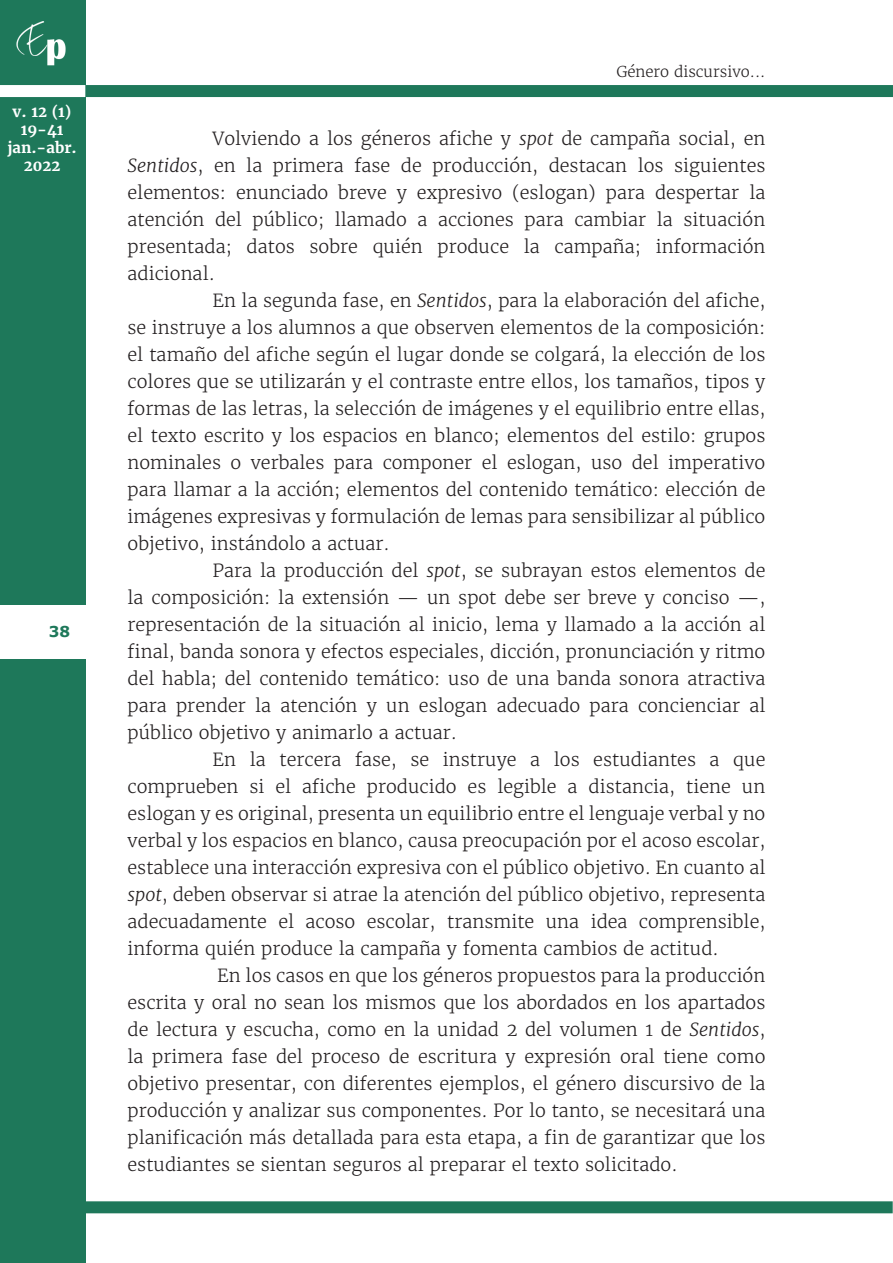
<style>
.page{position:relative;width:893px;height:1263px;background:#fff}
.page>*{position:absolute;margin:0;border:0;box-sizing:border-box;transform-origin:0 0}
.Corpo_do_artigo{font:300 18px/27px "Merriweather";color:#231f20;text-align:justify}
.t1{font:700 15px/18px "Merriweather";color:#fff;text-align:center}
.t2{font:300 15px "Merriweather";color:#231f20}
.t3{font:700 15px "Verdana";color:#1e785a}
.s1{font-style:italic}
</style>
<div class="page">
<div style="left:0;top:0;width:85px;height:1263px;background:#1e785a"></div>
<img style="left:16px;top:21px;width:50px;height:45px">
<div style="left:85px;top:85px;width:808px;height:12px;background:#1e785a"></div>
<div style="left:0;top:85px;width:85px;height:12px;background:#fff"></div>
<div style="left:0;top:605px;width:85px;height:53px;background:#fff"></div>
<div style="left:84px;top:1201px;width:809px;height:12px;background:#1e785a"></div>
<p class="t1" style="left:7px;top:103px;width:71px">v. 12 (1)<br>19-41 jan.-abr.<br>2022</p>
<p class="t3" style="left:49px;top:622px;width:23px">38</p>
<p class="t2" style="left:616px;top:62px;width:151px">Género discursivo...</p>
<p class="Corpo_do_artigo" style="left:128px;top:125px;width:639px;text-indent:85px">Volviendo a los géneros afiche y <span class="s1">spot</span> de campaña social, en <span class="s1">Sentidos</span>, en la primera fase de producción, destacan los siguientes elementos: enunciado breve y expresivo (eslogan) para despertar la atención del público; llamado a acciones para cambiar la situación presentada; datos sobre quién produce la campaña; información adicional.</p>
<p class="Corpo_do_artigo" style="left:128px;top:287px;width:639px;text-indent:85px">En la segunda fase, en <span class="s1">Sentidos</span>, para la elaboración del afiche, se instruye a los alumnos a que observen elementos de la composición: el tamaño del afiche según el lugar donde se colgará, la elección de los colores que se utilizarán y el contraste entre ellos, los tamaños, tipos y formas de las letras, la selección de imágenes y el equilibrio entre ellas, el texto escrito y los espacios en blanco; elementos del estilo: grupos nominales o verbales para componer el eslogan, uso del imperativo para llamar a la acción; elementos del contenido temático: elección de imágenes expresivas y formulación de lemas para sensibilizar al público objetivo, instándolo a actuar.</p>
<p class="Corpo_do_artigo" style="left:128px;top:557px;width:639px;text-indent:85px">Para la producción del <span class="s1">spot</span>, se subrayan estos elementos de la composición: la extensión — un spot debe ser breve y conciso —, representación de la situación al inicio, lema y llamado a la acción al final, banda sonora y efectos especiales, dicción, pronunciación y ritmo del habla; del contenido temático: uso de una banda sonora atractiva para prender la atención y un eslogan adecuado para concienciar al público objetivo y animarlo a actuar.</p>
<p class="Corpo_do_artigo" style="left:128px;top:746px;width:639px;text-indent:85px">En la tercera fase, se instruye a los estudiantes a que comprueben si el afiche producido es legible a distancia, tiene un eslogan y es original, presenta un equilibrio entre el lenguaje verbal y no verbal y los espacios en blanco, causa preocupación por el acoso escolar, establece una interacción expresiva con el público objetivo. En cuanto al <span class="s1">spot</span>, deben observar si atrae la atención del público objetivo, representa adecuadamente el acoso escolar, transmite una idea comprensible, informa quién produce la campaña y fomenta cambios de actitud.</p>
<p class="Corpo_do_artigo" style="left:128px;top:962px;width:639px;text-indent:90px">En los casos en que los géneros propuestos para la producción escrita y oral no sean los mismos que los abordados en los apartados de lectura y escucha, como en la unidad 2 del volumen 1 de <span class="s1">Sentidos</span>, la primera fase del proceso de escritura y expresión oral tiene como objetivo presentar, con diferentes ejemplos, el género discursivo de la producción y analizar sus componentes. Por lo tanto, se necesitará una planificación más detallada para esta etapa, a fin de garantizar que los estudiantes se sientan seguros al preparar el texto solicitado.</p>
</div>
